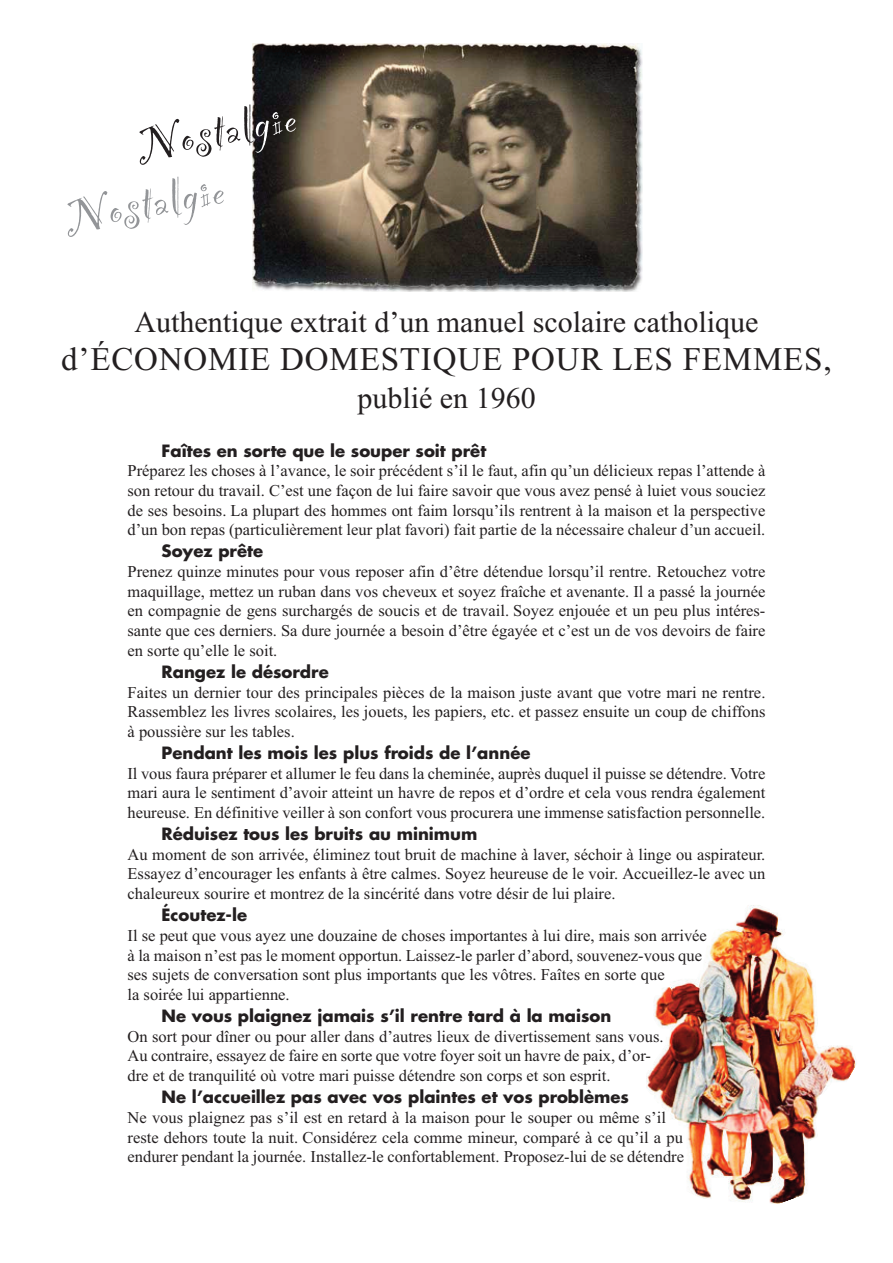
<style>
.page{position:relative;width:893px;height:1263px;background:#fff}
.page>*{position:absolute;margin:0;border:0;box-sizing:border-box;transform-origin:0 0}
.t1{font:57px/58.5px "Party Let Plain";color:#939598}
.t2{font:33px "Times New Roman";letter-spacing:.025em;color:#231f20}
.t3{font:30px "Times New Roman";color:#231f20}
.t4{font:16.5px/19.8px "Times New Roman";color:#231f20;text-align:justify}
.t5{font:700 16.5px "Futura";color:#231f20}
.s1{color:#231f20}
.s2{color:#fff}
</style>
<div class="page">
<img style="left:253px;top:44px;width:390px;height:247px">
<img style="left:646px;top:905px;width:210px;height:299px">
<h1 class="t1" style="left:48px;top:124px;width:246px;text-indent:83px;rotate:-10deg"><span class="s1">Nostal</span><span class="s2">gie<br></span>Nostalgie</h1>
<h3 class="t3" style="left:134px;top:304px;width:625px">Authentique extrait d’un manuel scolaire catholique</h3>
<h2 class="t2" style="left:61px;top:339px;width:772px">d’ÉCONOMIE DOMESTIQUE POUR LES FEMMES,</h2>
<h3 class="t3" style="left:357px;top:380px;width:180px">publié en 1960</h3>
<p class="t5" style="left:162px;top:443px;width:326px">Faîtes en sorte que le souper soit prêt</p>
<p class="t4" style="left:128px;top:460px;width:639px">Préparez les choses à l’avance, le soir précédent s’il le faut, afin qu’un délicieux repas l’attende à son retour du travail. C’est une façon de lui faire savoir que vous avez pensé à luiet vous souciez de ses besoins. La plupart des hommes ont faim lorsqu’ils rentrent à la maison et la perspective d’un bon repas (particulièrement leur plat favori) fait partie de la nécessaire chaleur d’un accueil.</p>
<p class="t5" style="left:162px;top:544px;width:103px">Soyez prête</p>
<p class="t4" style="left:128px;top:561px;width:639px">Prenez quinze minutes pour vous reposer afin d’être détendue lorsqu’il rentre. Retouchez votre maquillage, mettez un ruban dans vos cheveux et soyez fraîche et avenante. Il a passé la journée en compagnie de gens surchargés de soucis et de travail. Soyez enjouée et un peu plus intéres&shy;sante que ces derniers. Sa dure journée a besoin d’être égayée et c’est un de vos devoirs de faire en sorte qu’elle le soit.</p>
<p class="t5" style="left:162px;top:664px;width:169px">Rangez le désordre</p>
<p class="t4" style="left:128px;top:682px;width:639px">Faites un dernier tour des principales pièces de la maison juste avant que votre mari ne rentre.<br>Rassemblez les livres scolaires, les jouets, les papiers, etc. et passez ensuite un coup de chiffons à poussière sur les tables.</p>
<p class="t5" style="left:162px;top:745px;width:370px">Pendant les mois les plus froids de l’année</p>
<p class="t4" style="left:128px;top:763px;width:639px">Il vous faura préparer et allumer le feu dans la cheminée, auprès duquel il puisse se détendre. Votre mari aura le sentiment d’avoir atteint un havre de repos et d’ordre et cela vous rendra également heureuse. En définitive veiller à son confort vous procurera une immense satisfaction personnelle.</p>
<p class="t5" style="left:162px;top:826px;width:317px">Réduisez tous les bruits au minimum</p>
<p class="t4" style="left:128px;top:844px;width:639px">Au moment de son arrivée, éliminez tout bruit de machine à laver, séchoir à linge ou aspirateur.<br>Essayez d’encourager les enfants à être calmes. Soyez heureuse de le voir. Accueillez-le avec un chaleureux sourire et montrez de la sincérité dans votre désir de lui plaire.</p>
<p class="t5" style="left:162px;top:908px;width:87px">Écoutez-le</p>
<p class="t4" style="left:128px;top:925px;width:581px;text-align:left">Il se peut que vous ayez une douzaine de choses importantes à lui dire, mais son arrivée à la maison n’est pas le moment opportun. Laissez-le parler d’abord, souvenez-vous que ses sujets de conversation sont plus importants que les vôtres. Faîtes en sorte que<br>la soirée lui appartienne.</p>
<p class="t5" style="left:162px;top:1008px;width:451px">Ne vous plaignez jamais s’il rentre tard à la maison</p>
<p class="t4" style="left:128px;top:1026px;width:538px;text-align:left">On sort pour dîner ou pour aller dans d’autres lieux de divertissement sans vous.<br>Au contraire, essayez de faire en sorte que votre foyer soit un havre de paix, d’or&shy;dre et de tranquilité où votre mari puisse détendre son corps et son esprit.</p>
<p class="t5" style="left:162px;top:1089px;width:469px">Ne l’accueillez pas avec vos plaintes et vos problèmes</p>
<p class="t4" style="left:128px;top:1107px;width:558px;text-align:left">Ne vous plaignez pas s’il est en retard à la maison pour le souper ou même s’il reste dehors toute la nuit. Considérez cela comme mineur, comparé à ce qu’il a pu endurer pendant la journée. Installez-le confortablement. Proposez-lui de se détendre</p>
</div>
